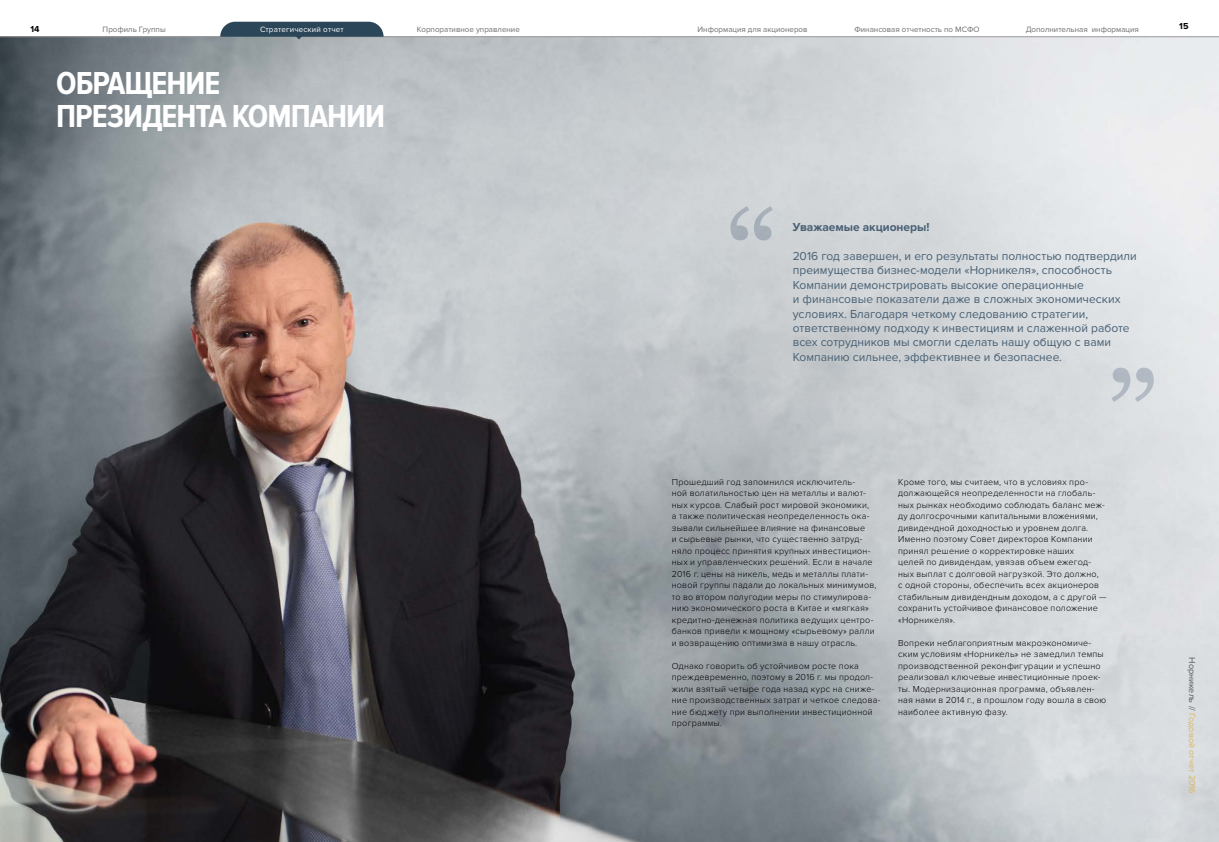
<style>
.page{position:relative;width:1219px;height:842px;background:#fff}
.page>*{position:absolute;margin:0;border:0;box-sizing:border-box;transform-origin:0 0}
.t1{font:700 33px/32.8px "Proxima Nova Cond";letter-spacing:-.03em;color:#fff}
.t2{font:12px/14.4px "Proxima Nova";color:#486074}
.t3{font:700 12px "Proxima Nova";color:#486074}
.t4{font:300 9px/11.5px "Proxima Nova";letter-spacing:.025em;color:#000}
.t5{font:9px "Proxima Nova";color:#deb65e}
.t6{font:700 9px "Proxima Nova";color:#000}
.t7{font:8px "Proxima Nova";color:#706f6f}
.t8{font:8px "Proxima Nova";letter-spacing:.02em;color:#fff}
.s1{color:#575756}
</style>
<div class="page">
<img style="left:0;top:38px;width:1219px;height:804px">
<svg style="left:1111px;top:368px;width:43px;height:34px"></svg>
<svg style="left:730px;top:206px;width:43px;height:34px"></svg>
<hr style="left:0;top:37px;width:1219px;height:1px;background:#9d9d9c">
<svg style="left:220px;top:22px;width:164px;height:17px;background:#415869"></svg>
<p class="t6" style="left:31px;top:24px;width:11px">14</p>
<p class="t6" style="left:1179px;top:21px;width:11px">15</p>
<p class="t7" style="left:103px;top:25px;width:65px">Профиль Группы</p>
<p class="t8" style="left:260px;top:25px;width:85px">Стратегический отчет</p>
<p class="t7" style="left:417px;top:25px;width:104px">Корпоративное управление</p>
<p class="t7" style="left:698px;top:25px;width:111px">Информация для акционеров</p>
<p class="t7" style="left:854px;top:25px;width:127px">Финансовая отчетность по МСФО</p>
<p class="t7" style="left:1026px;top:25px;width:115px">Дополнительная информация</p>
<h1 class="t1" style="left:56px;top:68px;width:330px">ОБРАЩЕНИЕ<br>ПРЕЗИДЕНТА КОМПАНИИ</h1>
<h2 class="t3" style="left:793px;top:220px;width:138px">Уважаемые акционеры!</h2>
<p class="t2" style="left:793px;top:249px;width:345px">2016 год завершен, и его результаты полностью подтвердили преимущества бизнес-модели «Норникеля», способность Компании демонстрировать высокие операционные<br>и финансовые показатели даже в сложных экономических условиях. Благодаря четкому следованию стратегии, ответственному подходу к инвестициям и слаженной работе всех сотрудников мы смогли сделать нашу общую с вами Компанию сильнее, эффективнее и безопаснее.</p>
<p class="t4" style="left:672px;top:476px;width:206px">Прошедший год запомнился исключитель-<br>ной волатильностью цен на металлы и валют&shy;ных курсов. Слабый рост мировой экономики,<br>а также политическая неопределенность ока&shy;зывали сильнейшее влияние на финансовые<br>и сырьевые рынки, что существенно затруд&shy;няло процесс принятия крупных инвестицион&shy;ных и управленческих решений. Если в начале 2016 г. цены на никель, медь и металлы плати&shy;новой группы падали до локальных минимумов, то во втором полугодии меры по стимулирова&shy;нию экономического роста в Китае и «мягкая» кредитно-денежная политика ведущих центро&shy;банков привели к мощному «сырьевому» ралли и возвращению оптимизма в нашу отрасль.</p>
<p class="t4" style="left:672px;top:660px;width:210px">Однако говорить об устойчивом росте пока преждевременно, поэтому в 2016 г. мы продол&shy;жили взятый четыре года назад курс на сниже&shy;ние производственных затрат и четкое следова&shy;ние бюджету при выполнении инвестиционной программы.</p>
<p class="t4" style="left:898px;top:476px;width:210px">Кроме того, мы считаем, что в условиях про&shy;должающейся неопределенности на глобаль&shy;ных рынках необходимо соблюдать баланс меж&shy;ду долгосрочными капитальными вложениями, дивидендной доходностью и уровнем долга.<br>Именно поэтому Совет директоров Компании принял решение о корректировке наших<br>целей по дивидендам, увязав объем ежегод&shy;ных выплат с долговой нагрузкой. Это должно,<br>с одной стороны, обеспечить всех акционеров стабильным дивидендным доходом, а с другой — сохранить устойчивое финансовое положение «Норникеля».</p>
<p class="t4" style="left:898px;top:637px;width:210px">Вопреки неблагоприятным макроэкономиче&shy;ским условиям «Норникель» не замедлил темпы производственной реконфигурации и успешно реализовал ключевые инвестиционные проек&shy;ты. Модернизационная программа, объявлен&shy;ная нами в 2014 г., в прошлом году вошла в свою наиболее активную фазу.</p>
<p class="t5" style="left:1197px;top:657px;width:138px;rotate:90deg"><span class="s1">Норникель //</span> Годовой отчет 2016</p>
</div>
